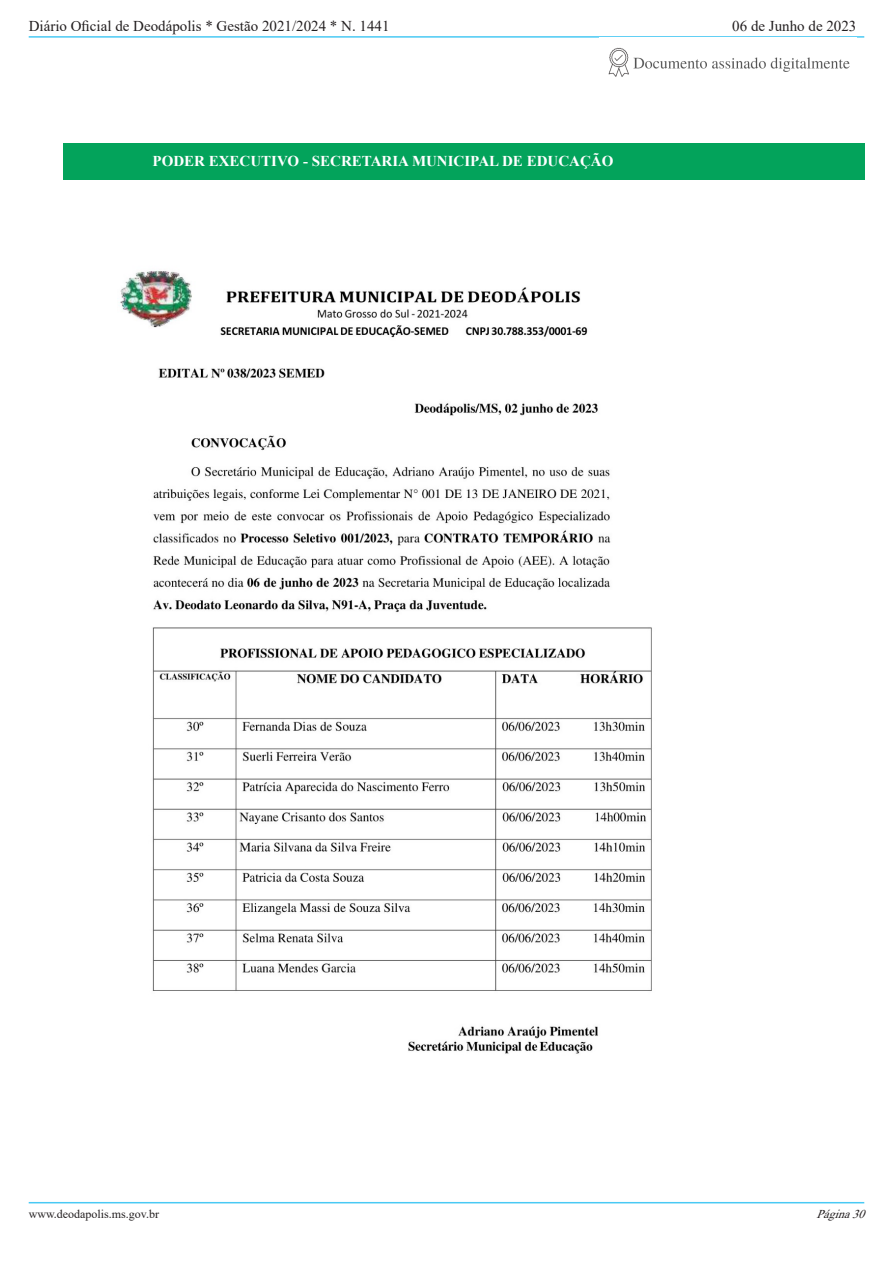
<style>
.page{position:relative;width:893px;height:1263px;background:#fff}
.page>*{position:absolute;margin:0;border:0;box-sizing:border-box;transform-origin:0 0}
.t1{font:15px "Times New Roman";color:#231f20}
.t2{font:700 15px "Times New Roman";color:#fff}
.t3{font:12px "Times New Roman";color:#231f20}
.t4{font:italic 12px "Times New Roman";color:#231f20}
</style>
<div class="page">
<hr style="left:29px;top:36px;width:835px;height:2px;background:#49c9f4">
<hr style="left:29px;top:1202px;width:835px;height:1px;background:#49c9f4">
<img style="left:608px;top:47px;width:242px;height:30px">
<div style="left:63px;top:143px;width:801px;height:37px;background:#03a35b"></div>
<img style="left:120px;top:271px;width:532px;height:783px">
<p class="t1" style="left:29px;top:16px;width:362px">Diário Oficial de Deodápolis * Gestão 2021/2024 * N. 1441</p>
<p class="t2" style="left:153px;top:151px;width:462px">PODER EXECUTIVO - SECRETARIA MUNICIPAL DE EDUCAÇÃO</p>
<p class="t1" style="left:732px;top:16px;width:126px">06 de Junho de 2023</p>
<p class="t3" style="left:29px;top:1206px;width:132px">www.deodapolis.ms.gov.br</p>
<p class="t4" style="left:817px;top:1206px;width:55px">Página30</p>
</div>
